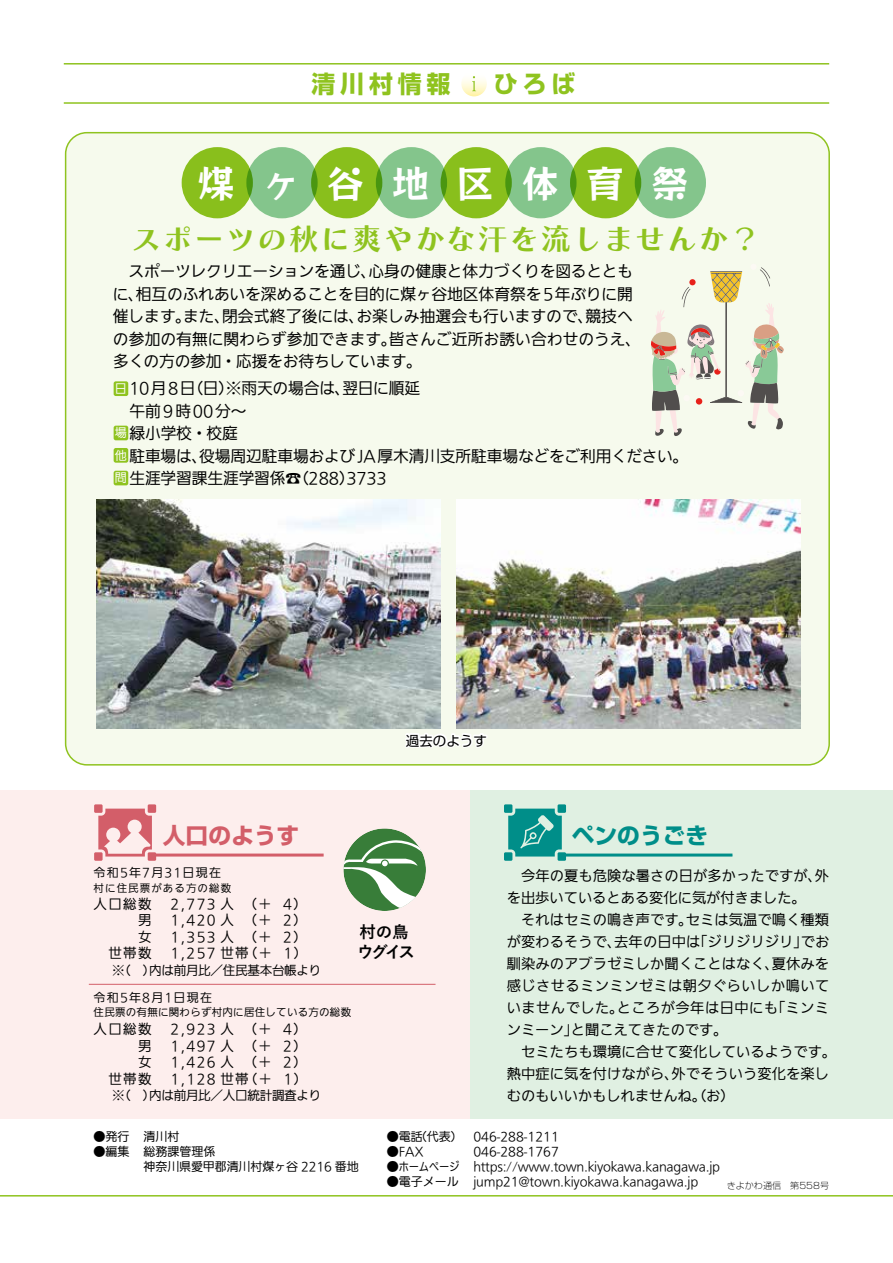
<style>
.page{position:relative;width:893px;height:1263px;background:#fff}
.page>*{position:absolute;margin:0;border:0;box-sizing:border-box;transform-origin:0 0}
.t1{font:38.1px "Rockn Roll One";letter-spacing:.7em;color:#fff}
.t2{font:30px "Chiaro Std B";letter-spacing:.05em;color:#8fc31f}
.t3{font:700 24px "Shin Go Pro";letter-spacing:.2em;color:#8fc31f}
.t4{font:700 22.5px "Shin Go Pro";color:#008e89}
.t5{font:700 22.5px "Shin Go Pro";color:#d35e69}
.t6{font:700 16.5px/19.8px "Yu Go";letter-spacing:-.125em;color:#000}
.t7{font:100 15.75px/22.5px "Iwa UD Go Hon Pro";letter-spacing:-.005em;color:#000}
.t8{font:100 14.25px/21.9px "Iwa UD Go Hon Pro";letter-spacing:.005em;color:#000}
.t9{font:100 14.25px "Iwa UD Go Hon Pro";letter-spacing:.03em;color:#000}
.t10{font:100 14.25px "Iwa UD Go Hon Pro";letter-spacing:.035em;color:#000}
.t11{font:100 13.5px/16.5px "Iwa UD Go Hon Pro";letter-spacing:.1em;color:#000;text-align:right}
.t12{font:13.5px "Shin Go Pro";color:#000}
.t13{font:100 12.6px "Iwa UD Go Hon Pro";letter-spacing:-.025em;color:#000}
.t14{font:100 12px/15px "Iwa UD Go Hon Pro";letter-spacing:-.01em;color:#000}
.t15{font:100 12px "Iwa UD Go Hon Pro";letter-spacing:.1em;color:#000}
.t16{font:100 12px/22.5px "Iwa UD Go Hon Pro";color:#fff;text-align:justify}
.t17{font:100 10.5px "Iwa UD Go Hon Pro";letter-spacing:.025em;color:#000}
.t18{font:100 10.5px "Iwa UD Go Hon Pro";letter-spacing:.1em;color:#000}
.t19{font:300 expanded 9px "Shin Go Pro";color:#000}
.s1{font-family:"Koz Go Pr 6 N";font-weight:400}
</style>
<div class="page">
<hr style="left:64px;top:63px;width:765px;height:2px;background:#8fc31f">
<hr style="left:64px;top:102px;width:765px;height:2px;background:#8fc31f">
<svg style="left:461px;top:71px;width:26px;height:25px"></svg>
<svg style="left:472px;top:76px;width:4px;height:15px"></svg>
<div style="left:66px;top:133px;width:763px;height:632px;background:#f6faed;border-radius:21px"></div>
<div style="left:182px;top:147px;width:71px;height:71px;background:#8fc31f;border-radius:50%"></div>
<div style="left:246px;top:147px;width:72px;height:71px;background:#84c58c;border-radius:50%"></div>
<div style="left:311px;top:147px;width:71px;height:71px;background:#8fc31f;border-radius:50%"></div>
<div style="left:376px;top:147px;width:71px;height:71px;background:#84c58c;border-radius:50%"></div>
<div style="left:441px;top:147px;width:71px;height:71px;background:#8fc31f;border-radius:50%"></div>
<div style="left:505px;top:147px;width:71px;height:71px;background:#84c58c;border-radius:50%"></div>
<div style="left:570px;top:147px;width:71px;height:71px;background:#8fc31f;border-radius:50%"></div>
<div style="left:635px;top:147px;width:71px;height:71px;background:#84c58c;border-radius:50%"></div>
<div style="left:114px;top:381px;width:14px;height:15px;background:#8fc31f;border-radius:2px"></div>
<div style="left:114px;top:426px;width:14px;height:14px;background:#8fc31f;border-radius:2px"></div>
<div style="left:114px;top:448px;width:14px;height:15px;background:#8fc31f;border-radius:2px"></div>
<div style="left:114px;top:471px;width:14px;height:14px;background:#8fc31f;border-radius:2px"></div>
<img style="left:456px;top:499px;width:344px;height:230px">
<img style="left:97px;top:499px;width:344px;height:230px">
<svg style="left:402px;top:727px;width:87px;height:21px"></svg>
<div style="left:750px;top:264px;width:7px;height:6px;background:#fcf9f4;border-radius:50%"></div>
<svg style="left:651px;top:267px;width:133px;height:169px"></svg>
<div style="left:470px;top:790px;width:423px;height:329px;background:#e0f0e2"></div>
<div style="left:0;top:790px;width:470px;height:329px;background:#fdeeed"></div>
<hr style="left:0;top:1195px;width:893px;height:1px;background:#8fc31f">
<svg style="left:504px;top:804px;width:62px;height:57px"></svg>
<hr style="left:562px;top:853px;width:170px;height:3px;background:#008e89">
<svg style="left:94px;top:804px;width:62px;height:57px"></svg>
<hr style="left:153px;top:853px;width:171px;height:3px;background:#d35e69">
<hr style="left:89px;top:984px;width:347px;height:1px;background:#d35e69">
<div style="left:343px;top:828px;width:83px;height:83px;background:#387d39;border-radius:50%"></div>
<svg style="left:343px;top:840px;width:81px;height:69px"></svg>
<div style="left:381px;top:860px;width:7px;height:7px;background:#fff;border-radius:50%"></div>
<div style="left:381px;top:859px;width:8px;height:8px;border:1px solid #387d39;border-radius:50%"></div>
<h3 class="t3" style="left:311px;top:64px;width:141px">清川村情報</h3>
<h3 class="t3" style="left:494px;top:64px;width:83px">ひろば</h3>
<h1 class="t1" style="left:197px;top:159px;width:493px">煤ヶ谷地区体育祭</h1>
<h2 class="t2" style="left:131px;top:221px;width:630px">スポーツの秋に爽やかな汗を流しませんか?</h2>
<p class="t7" style="left:136px;top:261px;width:499px;text-indent:-7px">スポーツレクリエーションを通じ、<br>相互のふれあいを深めることを目的に煤ヶ谷地区体育祭を5年ぶりに開</p>
<p class="t7" style="left:368px;top:261px;width:266px">心身の健康と体力づくりを図るととも</p>
<p class="t7" style="left:113px;top:283px;width:33px">に、</p>
<p class="t7" style="left:222px;top:306px;width:144px">閉会式終了後には、</p>
<p class="t7" style="left:113px;top:306px;width:80px">催します。</p>
<p class="t7" style="left:356px;top:306px;width:239px">お楽しみ抽選会も行いますので、</p>
<p class="t7" style="left:585px;top:306px;width:49px">競技へ</p>
<p class="t7" style="left:183px;top:306px;width:49px">また、</p>
<p class="t7" style="left:113px;top:328px;width:311px">の参加の有無に関わらず参加できます。<br>多くの方の参加・応援をお待ちしています。</p>
<p class="t7" style="left:342px;top:378px;width:79px">翌日に順延</p>
<p class="t7" style="left:389px;top:328px;width:254px">皆さんご近所お誘い合わせのうえ、</p>
<p class="t7" style="left:129px;top:378px;width:223px">10月8 （日日）※雨天の場合は、</p>
<p class="t7" style="left:129px;top:400px;width:119px">午前９時00分~</p>
<p class="t7" style="left:129px;top:423px;width:110px">緑小学校・校庭</p>
<p class="t7" style="left:199px;top:445px;width:491px">役場周辺駐車場およびJA厚木清川支所駐車場などをご利用ください。</p>
<p class="t16" style="left:115px;top:378px;width:13px">日</p>
<p class="t16" style="left:115px;top:422px;width:13px">場他問</p>
<p class="t7" style="left:129px;top:445px;width:80px">駐車場は、</p>
<p class="t7" style="left:129px;top:468px;width:227px">生涯学習課生涯学習係 )<span class="s1">☎</span> 288(</p>
<p class="t7" style="left:346px;top:468px;width:42px">3733</p>
<p class="t12" style="left:406px;top:729px;width:82px">過去のようす</p>
<h3 class="t5" style="left:163px;top:818px;width:138px">人口のようす</h3>
<p class="t15" style="left:94px;top:864px;width:129px">令和5年7月31日現在</p>
<p class="t18" style="left:94px;top:880px;width:139px">村に住民票がある方の総数</p>
<p class="t11" style="left:93px;top:896px;width:60px">人口総数男<br>女<br>世帯数</p>
<p class="t15" style="left:94px;top:989px;width:120px">令和5年8月1日現在</p>
<p class="t11" style="left:243px;top:896px;width:30px">)＋</p>
<p class="t11" style="left:283px;top:896px;width:25px">4(</p>
<p class="t11" style="left:171px;top:896px;width:65px">2,773 人</p>
<p class="t11" style="left:243px;top:912px;width:30px">)＋</p>
<p class="t11" style="left:283px;top:912px;width:25px">2(</p>
<p class="t11" style="left:171px;top:912px;width:65px">1,420 人</p>
<p class="t11" style="left:243px;top:929px;width:30px">)＋</p>
<p class="t11" style="left:283px;top:929px;width:25px">2(</p>
<p class="t11" style="left:171px;top:929px;width:65px">1,353 人</p>
<p class="t11" style="left:244px;top:945px;width:30px">)＋</p>
<p class="t11" style="left:284px;top:945px;width:25px">1(</p>
<p class="t11" style="left:171px;top:945px;width:80px">1,257 世帯</p>
<p class="t13" style="left:149px;top:961px;width:174px">内は前月比／住民基本台帳より</p>
<p class="t13" style="left:112px;top:961px;width:45px">※（　）</p>
<p class="t17" style="left:94px;top:1005px;width:259px">住民票の有無に関わらず村内に居住している方の総数</p>
<p class="t11" style="left:93px;top:1021px;width:60px">人口総数男<br>女<br>世帯数</p>
<p class="t11" style="left:171px;top:1021px;width:65px">2,923 人</p>
<p class="t11" style="left:243px;top:1021px;width:30px">)＋</p>
<p class="t11" style="left:283px;top:1021px;width:25px">4(</p>
<p class="t11" style="left:171px;top:1038px;width:65px">1,497 人</p>
<p class="t11" style="left:243px;top:1038px;width:30px">)＋</p>
<p class="t11" style="left:283px;top:1038px;width:25px">2(</p>
<p class="t11" style="left:171px;top:1054px;width:65px">1,426 人</p>
<p class="t11" style="left:243px;top:1054px;width:30px">)＋</p>
<p class="t11" style="left:283px;top:1054px;width:25px">2(</p>
<p class="t11" style="left:244px;top:1071px;width:30px">)＋</p>
<p class="t11" style="left:171px;top:1071px;width:80px">1,128 世帯</p>
<p class="t11" style="left:284px;top:1071px;width:25px">1(</p>
<p class="t13" style="left:149px;top:1087px;width:174px">内は前月比／人口統計調査より</p>
<p class="t13" style="left:112px;top:1087px;width:45px">※（　）</p>
<p class="t6" style="left:357px;top:922px;width:59px">村の鳥ウグイス</p>
<h3 class="t4" style="left:572px;top:818px;width:138px">ペンのうごき</h3>
<p class="t8" style="left:507px;top:866px;width:324px">　今年の夏も危険な暑さの日が多かったですが外、</p>
<p class="t8" style="left:507px;top:888px;width:301px">を出歩いているとある変化に気が付きました。</p>
<p class="t8" style="left:686px;top:910px;width:145px">セミは気温で鳴く種類</p>
<p class="t8" style="left:507px;top:910px;width:188px">　それはセミの鳴き声です。</p>
<p class="t8" style="left:507px;top:931px;width:116px">が変わるそうで、</p>
<p class="t8" style="left:693px;top:931px;width:116px">「ジリジリジリ」</p>
<p class="t8" style="left:614px;top:931px;width:87px">去年の日中は</p>
<p class="t8" style="left:801px;top:931px;width:30px">でお</p>
<p class="t8" style="left:507px;top:953px;width:274px">馴染みのアブラゼミしか聞くことはなく、</p>
<p class="t9" style="left:507px;top:976px;width:324px">感じさせるミンミンゼミは朝夕ぐらいしか鳴いて</p>
<p class="t8" style="left:771px;top:997px;width:59px">「ミンミ</p>
<p class="t8" style="left:772px;top:953px;width:59px">夏休みを</p>
<p class="t10" style="left:617px;top:998px;width:163px">ところが今年は日中にも</p>
<p class="t8" style="left:571px;top:997px;width:158px;text-indent:-64px">いませんでした。<br>と聞こえてきたのです。</p>
<p class="t8" style="left:507px;top:1019px;width:73px">ンミーン」</p>
<p class="t8" style="left:507px;top:1041px;width:331px">　セミたちも環境に合せて変化しているようです。</p>
<p class="t8" style="left:672px;top:1063px;width:159px">外でそういう変化を楽し</p>
<p class="t8" style="left:507px;top:1063px;width:229px">熱中症に気を付けながら、<br>むのもいいかもしれませんね。（お(</p>
<p class="t14" style="left:93px;top:1129px;width:37px">●発行</p>
<p class="t14" style="left:93px;top:1144px;width:37px">●編集</p>
<p class="t14" style="left:144px;top:1129px;width:217px">清川村<br>総務課管理係<br>神奈川県愛甲郡清川村煤ヶ谷 2216 番地</p>
<p class="t14" style="left:415px;top:1129px;width:49px">（代表(</p>
<p class="t14" style="left:387px;top:1129px;width:37px">●電話</p>
<p class="t14" style="left:387px;top:1144px;width:38px">●FAX</p>
<p class="t14" style="left:387px;top:1159px;width:74px">●ホームページ</p>
<p class="t14" style="left:387px;top:1174px;width:73px">●電子メール</p>
<p class="t14" style="left:473px;top:1129px;width:248px">046-288-1211<br>046-288-1767 https://www.town.kiyokawa.kanagawa j p. jump21@town.kiyokawa.kanagawa j p.</p>
<p class="t19" style="left:727px;top:1178px;width:104px">きよかわ通信　第558号</p>
</div>
